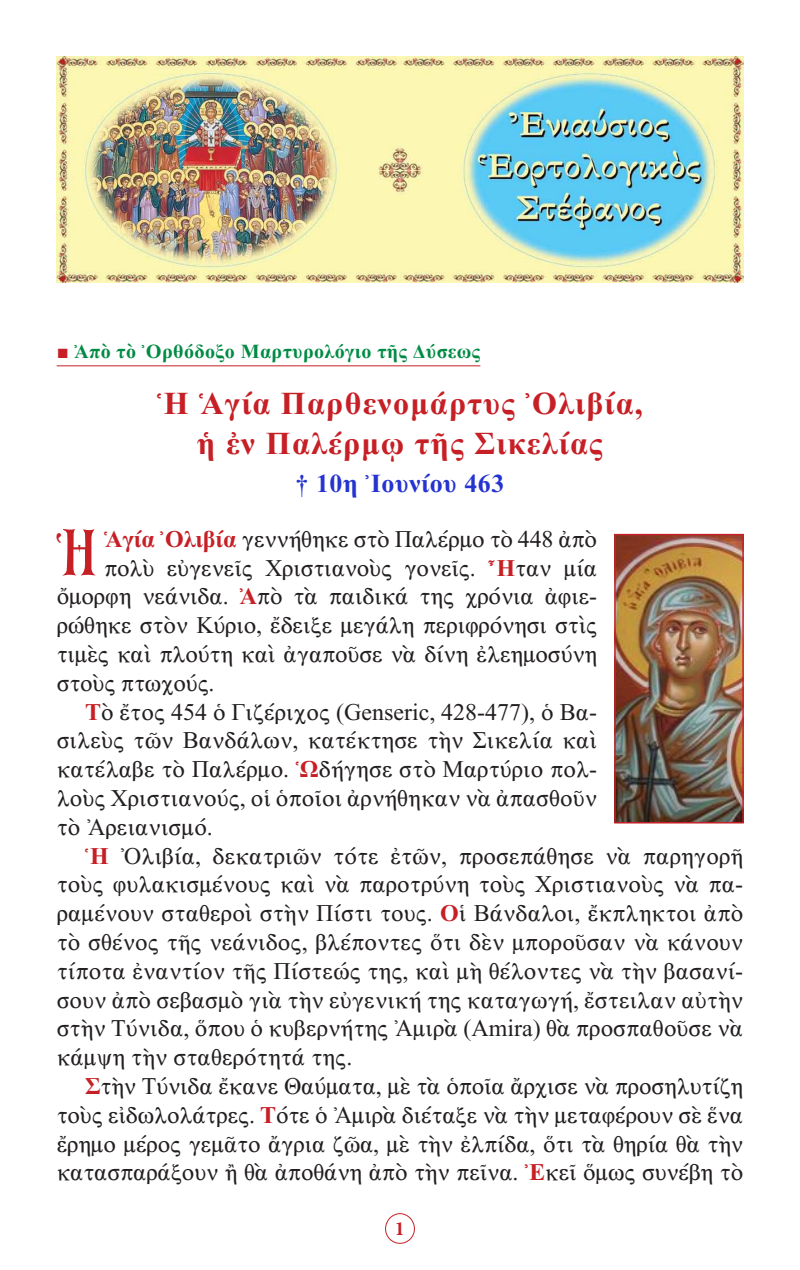
<style>
.page{position:relative;width:800px;height:1270px;background:#fff}
.page>*{position:absolute;margin:0;border:0;box-sizing:border-box;transform-origin:0 0}
.t1{font:48.8px "BYZIMAK";color:#c62026}
.t2{font:32px "CTOS New Times Bold Test 1";letter-spacing:.04em;color:#c62026}
.t3{font:26px "CTOS New Times Bold Test 1";letter-spacing:.02em;color:#2534d0}
.t4{font:24px/28.8px "CTOS New Times Roman Test 1";letter-spacing:-.01em;color:#231f20;text-align:justify}
.t5{font:20px "CTOS New Times Bold Test 1";letter-spacing:.02em;color:#008b44}
.t6{font:700 20px "Minion Pro";color:#c62026}
.s1{font-family:"CTOS New Times Roman Test 1";color:#c62026}
.s2{font-size:65px}
.s3{font-family:"CTOS New Times Bold Test 1";color:#c62026}
</style>
<div class="page">
<div style="left:385px;top:1213px;width:30px;height:31px;border:1px solid #c62026;border-radius:50%"></div>
<img style="left:57px;top:57px;width:686px;height:226px">
<hr style="left:57px;top:365px;width:423px;height:1px;background:#c62026">
<img style="left:616px;top:536px;width:126px;height:285px">
<div style="left:614px;top:534px;width:130px;height:289px;border:1px solid #c62026"></div>
<p class="t5" style="left:57px;top:340px;width:425px"><span class="s1">■</span> Ἀπὸ τὸ Ὀρθόδοξο Μαρτυρολόγιο τῆς Δύσεως</p>
<p class="t2" style="left:157px;top:386px;width:487px">Ἡ Ἁγία Παρθενομάρτυς Ὀλιβία,</p>
<p class="t2" style="left:197px;top:426px;width:407px">ἡ ἐν Παλέρμῳ τῆς Σικελίας</p>
<p class="t3" style="left:296px;top:469px;width:210px">† 10η Ἰουνίου 463</p>
<p class="t1" style="left:51px;top:521px;width:47px">῾<span class="s2">Η</span></p>
<p class="t4" style="left:104px;top:524px;width:495px"><span class="s3">Ἁγία Ὀλιβία</span> γεννήθηκε στὸ Παλέρμο τὸ 448 ἀπὸ</p>
<p class="t4" style="left:57px;top:553px;width:542px;text-indent:47px">πολὺ εὐγενεῖς Χριστιανοὺς γονεῖς. <span class="s3">Ἦ</span>ταν μία ὄμορφη νεάνιδα. <span class="s3">Ἀ</span>πὸ τὰ παιδικά της χρόνια ἀφιε&shy;ρώθηκε στὸν Κύριο, ἔδειξε μεγάλη περιφρόνησι στὶς τιμὲς καὶ πλούτη καὶ ἀγαποῦσε νὰ δίνη ἐλεημοσύνη στοὺς πτωχούς.</p>
<p class="t4" style="left:57px;top:697px;width:542px;text-indent:28px"><span class="s3">Τ</span>ὸ ἔτος 454 ὁ Γιζέριχος (Genseric, 428-477), ὁ Βα&shy;σιλεὺς τῶν Βανδάλων, κατέκτησε τὴν Σικελία καὶ κατέλαβε τὸ Παλέρμο. <span class="s3">Ὡ</span>δήγησε στὸ Μαρτύριο πολ&shy;λοὺς Χριστιανούς, οἱ ὁποῖοι ἀρνήθηκαν νὰ ἀπασθοῦν τὸ Ἀρειανισμό.</p>
<p class="t4" style="left:57px;top:841px;width:688px;text-indent:28px"><span class="s3">Ἡ</span> Ὀλιβία, δεκατριῶν τότε ἐτῶν, προσεπάθησε νὰ παρηγορῆ τοὺς φυλακισμένους καὶ νὰ παροτρύνη τοὺς Χριστιανοὺς νὰ πα&shy;ραμένουν σταθεροὶ στὴν Πίστι τους. <span class="s3">Ο</span>ἱ Βάνδαλοι, ἔκπληκτοι ἀπὸ τὸ σθένος τῆς νεάνιδος, βλέποντες ὅτι δὲν μποροῦσαν νὰ κάνουν τίποτα ἐναντίον τῆς Πίστεώς της, καὶ μὴ θέλοντες νὰ τὴν βασανί&shy;σουν ἀπὸ σεβασμὸ γιὰ τὴν εὐγενική της καταγωγή, ἔστειλαν αὐτὴν στὴν Τύνιδα, ὅπου ὁ κυβερνήτης Ἀμιρὰ (Amira) θὰ προσπαθοῦσε νὰ κάμψη τὴν σταθερότητά της.</p>
<p class="t4" style="left:57px;top:1072px;width:688px;text-indent:28px"><span class="s3">Σ</span>τὴν Τύνιδα ἔκανε Θαύματα, μὲ τὰ ὁποῖα ἄρχισε νὰ προσηλυτίζη τοὺς εἰδωλολάτρες. <span class="s3">Τ</span>ότε ὁ Ἀμιρὰ διέταξε νὰ τὴν μεταφέρουν σὲ ἕνα ἔρημο μέρος γεμᾶτο ἄγρια ζῶα, μὲ τὴν ἐλπίδα, ὅτι τὰ θηρία θὰ τὴν κατασπαράξουν ἢ θὰ ἀποθάνη ἀπὸ τὴν πεῖνα. <span class="s3">Ἐ</span>κεῖ ὅμως συνέβη τὸ</p>
<p class="t6" style="left:395px;top:1215px;width:11px">1</p>
</div>
